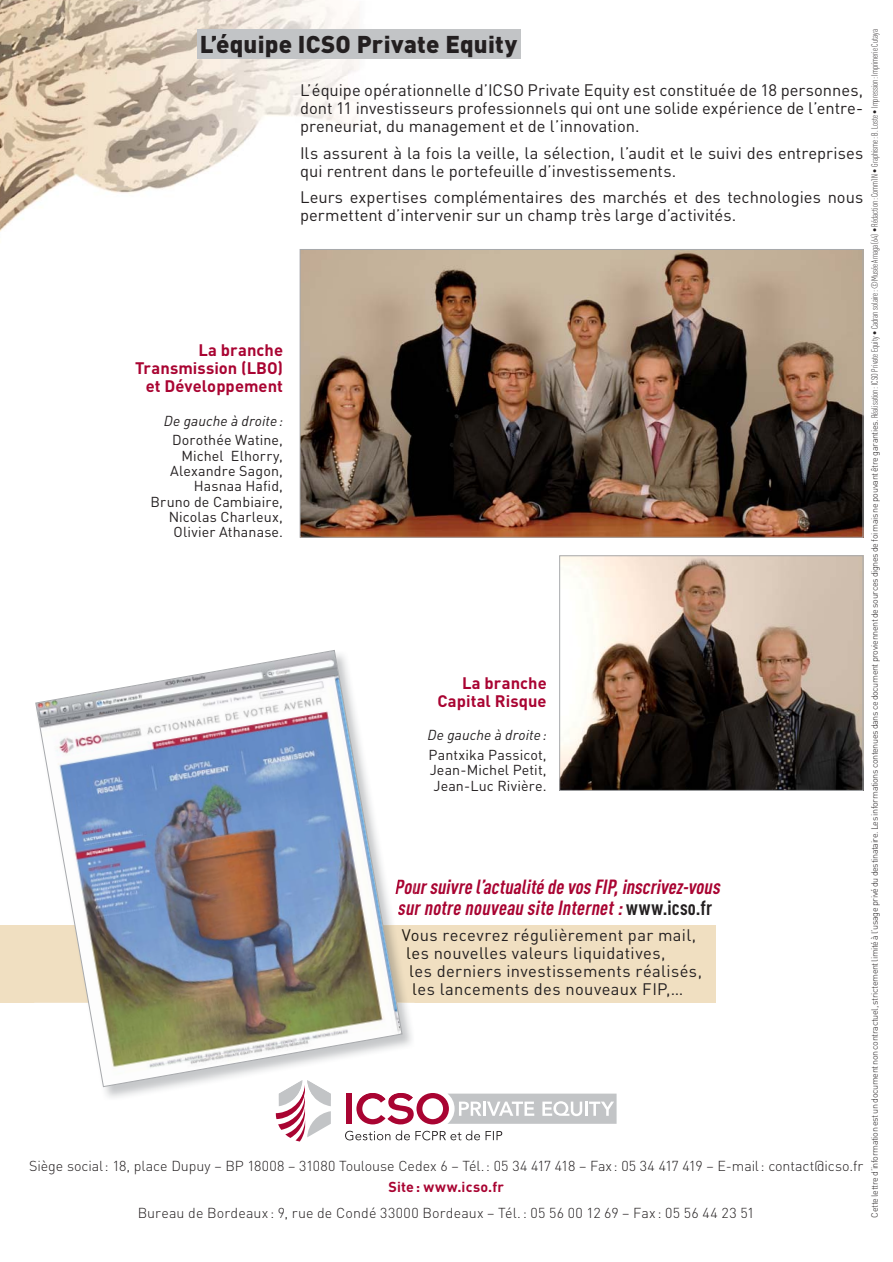
<style>
.page{position:relative;width:893px;height:1262px;background:#fff}
.page>*{position:absolute;margin:0;border:0;box-sizing:border-box;transform-origin:0 0}
.t1{font:900 24px "DIN";letter-spacing:.01em;color:#231f20}
.t2{font:italic 700 20.25px/21px "DIN Cond";color:#a90432}
.t3{font:16.5px/18px "DIN";letter-spacing:.005em;color:#231f20}
.t4{font:700 16.5px/18px "DIN";letter-spacing:.005em;color:#a90432;text-align:right}
.t5{font:300 14.25px "DIN";color:#231f20}
.t6{font:14.25px/15.5px "DIN";letter-spacing:.01em;color:#231f20;text-align:right}
.t7{font:italic 14.25px "DIN";letter-spacing:.005em;color:#231f20}
.t8{font:700 14.25px "DIN";letter-spacing:.01em;color:#a90432}
.t9{font:300 9px "DIN";letter-spacing:-.045em;color:#231f20}
.s1{font-family:"DIN Cond"}
.s2{font-style:normal;color:#231f20}
.s3{color:#1c160d}
</style>
<div class="page">
<div style="left:0;top:925px;width:715px;height:77px;background:#f0dfc1"></div>
<img style="left:0;top:0;width:359px;height:289px">
<svg style="left:345px;top:1130px;width:157px;height:10px"></svg>
<div style="left:197px;top:29px;width:324px;height:30px;background:#c2c4c6"></div>
<img style="left:302px;top:251px;width:559px;height:284px">
<div style="left:300px;top:249px;width:563px;height:288px;border:1px solid #a7a9ac"></div>
<img style="left:561px;top:557px;width:300px;height:231px">
<div style="left:559px;top:555px;width:304px;height:235px;border:1px solid #a7a9ac"></div>
<svg style="left:346px;top:1093px;width:270px;height:31px"></svg>
<img style="left:388px;top:1093px;width:25px;height:7px">
<svg style="left:276px;top:1087px;width:55px;height:54px"></svg>
<img style="left:307px;top:1087px;width:24px;height:13px">
<img style="left:279px;top:1087px;width:23px;height:13px">
<img style="left:35px;top:650px;width:367px;height:437px">
<p class="t9" style="left:871px;top:1217px;width:1189px;rotate:-90deg">Cette lettre d’information est un document non contractuel, strictement limité à l’usage privé du destinataire. Les informations contenues dans ce document proviennent de sources dignes de foi mais ne pouvant être garanties. <span class="s1">Réalisation : ICSO Private Equity • Cadran solaire : ©Musée Arnaga (64) • Rédaction : Comm’IN • Graphisme : B. Loste • Impression : Imprimerie Cutaya</span></p>
<h1 class="t1" style="left:200px;top:35px;width:319px">L’équipe ICSO Private Equity</h1>
<p class="t3" style="left:300px;top:83px;width:564px;text-align:justify">L’équipe opérationnelle d’ICSO Private Equity est constituée de 18 personnes, dont 11 investisseurs professionnels qui ont une solide expérience de l’entre&shy;preneuriat, du management et de l’innovation.</p>
<p class="t3" style="left:300px;top:146px;width:564px">Ils assurent à la fois la veille, la sélection, l’audit et le suivi des entreprises qui rentrent dans le portefeuille d’investissements.</p>
<p class="t3" style="left:300px;top:190px;width:564px">Leurs expertises complémentaires des marchés et des technologies nous permettent d’intervenir sur un champ très large d’activités.</p>
<p class="t4" style="left:135px;top:343px;width:149px">La branche<br>Transmission (LBO) et Développement</p>
<p class="t7" style="left:164px;top:415px;width:121px">De gauche à droite :</p>
<p class="t6" style="left:151px;top:434px;width:134px">Dorothée Watine,<br>Michel Elhorry,<br>Alexandre Sagon,<br>Hasnaa Hafid,<br>Bruno de Cambiaire,<br>Nicolas Charleux,<br>Olivier Athanase.</p>
<p class="t4" style="left:437px;top:676px;width:111px">La branche<br>Capital Risque</p>
<p class="t7" style="left:427px;top:730px;width:121px">De gauche à droite :</p>
<p class="t6" style="left:428px;top:748px;width:120px;text-align:justify">Pantxika Passicot, Jean-Michel Petit, Jean-Luc Rivière.</p>
<p class="t2" style="left:413px;top:879px;width:311px">r suivre l’actualité de vos FIP,inscrivez-vous r notre nouveau site Internet :<span class="s2">w w w.i c s o.f r</span></p>
<p class="t3" style="left:401px;top:928px;width:296px"><span class="s3">Vo</span>us recevrez régulièrement par mail,</p>
<p class="t3" style="left:406px;top:946px;width:261px"><span class="s3">le</span>s nouvelles valeurs liquidatives,</p>
<p class="t3" style="left:409px;top:964px;width:294px"><span class="s3">l</span>es derniers investissements réalisés,</p>
<p class="t3" style="left:412px;top:982px;width:273px"><span class="s3">l</span>es lancements des nouveaux FIP,…</p>
<p class="t2" style="left:394px;top:879px;width:30px">Pou su</p>
<p class="t5" style="left:29px;top:1161px;width:835px">Siège social : 18, place Dupuy – BP 18008 – 31080 Toulouse Cedex 6 – Tél. : 05 34 417 418 – Fax : 05 34 417 419 – E-mail : contact@icso.fr</p>
<p class="t8" style="left:388px;top:1182px;width:117px">Site : www.icso.fr</p>
<p class="t5" style="left:138px;top:1207px;width:618px">Bureau de Bordeaux : 9, rue de Condé 33000 Bordeaux – Tél. : 05 56 00 12 69 – Fax : 05 56 44 23 51</p>
</div>
